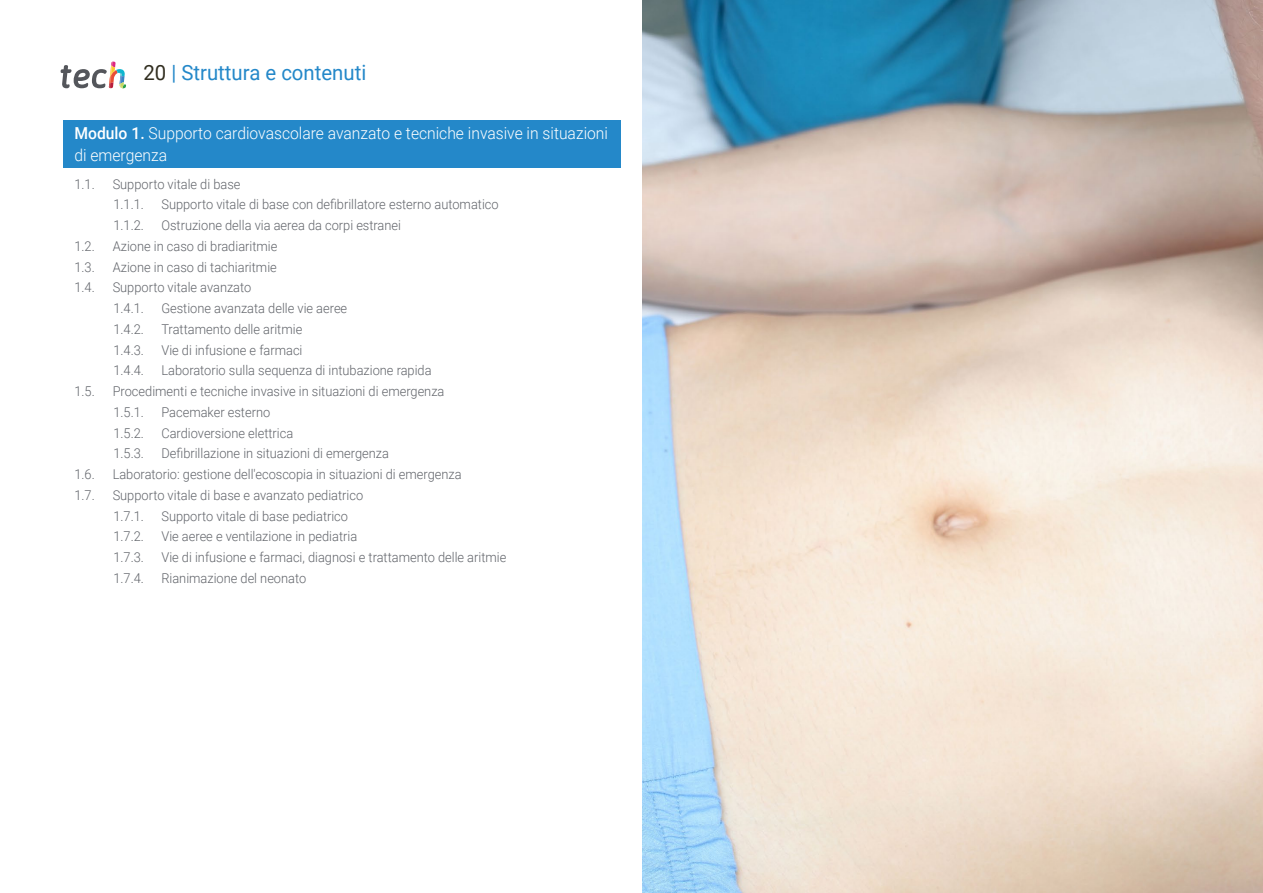
<style>
.page{position:relative;width:1263px;height:893px;background:#fff}
.page>*{position:absolute;margin:0;border:0;box-sizing:border-box;transform-origin:0 0}
.t1{font:21px "Roboto";color:#2488c9}
.t2{font:300 16.5px/22.5px "Roboto";color:#fff;scale:.95 1}
.t3{font:300 13.5px/20.7px "Roboto";color:#61646a;scale:.95 1}
.s1{color:#312e20}
.s2{font-weight:500}
</style>
<div class="page">
<img style="left:642px;top:0;width:621px;height:893px">
<svg style="left:61px;top:62px;width:65px;height:27px"></svg>
<div style="left:63px;top:120px;width:558px;height:48px;background:#2488c9"></div>
<h1 class="t1" style="left:144px;top:57px;width:224px"><span class="s1">20</span> | Struttura e contenuti</h1>
<p class="t2" style="left:74px;top:121px;width:563px"><span class="s2">Modulo 1.</span> Supporto cardiovascolare avanzato e tecniche invasive in situazioni di emergenza</p>
<p class="t3" style="left:74px;top:173px;width:23px">1.1.</p>
<p class="t3" style="left:113px;top:173px;width:136px">Supporto vitale di base<br>1.1.1.</p>
<p class="t3" style="left:161px;top:194px;width:356px">Supporto vitale di base con defibrillatore esterno automatico</p>
<p class="t3" style="left:113px;top:214px;width:34px">1.1.2.</p>
<p class="t3" style="left:161px;top:214px;width:254px">Ostruzione della via aerea da corpi estranei</p>
<p class="t3" style="left:74px;top:235px;width:23px">1.2.</p>
<p class="t3" style="left:113px;top:235px;width:175px">Azione in caso di bradiaritmie</p>
<p class="t3" style="left:74px;top:256px;width:23px">1.3.</p>
<p class="t3" style="left:113px;top:256px;width:174px">Azione in caso di tachiaritmie</p>
<p class="t3" style="left:74px;top:277px;width:23px">1.4.</p>
<p class="t3" style="left:113px;top:277px;width:147px">Supporto vitale avanzato<br>1.4.1.</p>
<p class="t3" style="left:161px;top:297px;width:197px">Gestione avanzata delle vie aeree</p>
<p class="t3" style="left:113px;top:318px;width:34px">1.4.2.</p>
<p class="t3" style="left:161px;top:318px;width:150px">Trattamento delle aritmie</p>
<p class="t3" style="left:113px;top:339px;width:34px">1.4.3.</p>
<p class="t3" style="left:161px;top:339px;width:150px">Vie di infusione e farmaci</p>
<p class="t3" style="left:113px;top:360px;width:34px">1.4.4.</p>
<p class="t3" style="left:161px;top:360px;width:286px">Laboratorio sulla sequenza di intubazione rapida</p>
<p class="t3" style="left:74px;top:380px;width:23px">1.5.</p>
<p class="t3" style="left:113px;top:380px;width:351px">Procedimenti e tecniche invasive in situazioni di emergenza<br>1.5.1.</p>
<p class="t3" style="left:161px;top:401px;width:116px">Pacemaker esterno</p>
<p class="t3" style="left:113px;top:422px;width:34px">1.5.2.</p>
<p class="t3" style="left:161px;top:422px;width:140px">Cardioversione elettrica</p>
<p class="t3" style="left:113px;top:443px;width:34px">1.5.3.</p>
<p class="t3" style="left:161px;top:443px;width:241px">Defibrillazione in situazioni di emergenza</p>
<p class="t3" style="left:74px;top:463px;width:23px">1.6.</p>
<p class="t3" style="left:113px;top:463px;width:369px">Laboratorio: gestione dell'ecoscopia in situazioni di emergenza</p>
<p class="t3" style="left:74px;top:484px;width:23px">1.7.</p>
<p class="t3" style="left:113px;top:484px;width:265px">Supporto vitale di base e avanzato pediatrico<br>1.7.1.</p>
<p class="t3" style="left:161px;top:505px;width:198px">Supporto vitale di base pediatrico</p>
<p class="t3" style="left:113px;top:526px;width:34px">1.7.2.</p>
<p class="t3" style="left:161px;top:526px;width:208px">Vie aeree e ventilazione in pediatria</p>
<p class="t3" style="left:113px;top:546px;width:34px">1.7.3.</p>
<p class="t3" style="left:161px;top:546px;width:365px">Vie di infusione e farmaci, diagnosi e trattamento delle aritmie</p>
<p class="t3" style="left:113px;top:567px;width:34px">1.7.4.</p>
<p class="t3" style="left:161px;top:567px;width:154px">Rianimazione del neonato</p>
</div>
